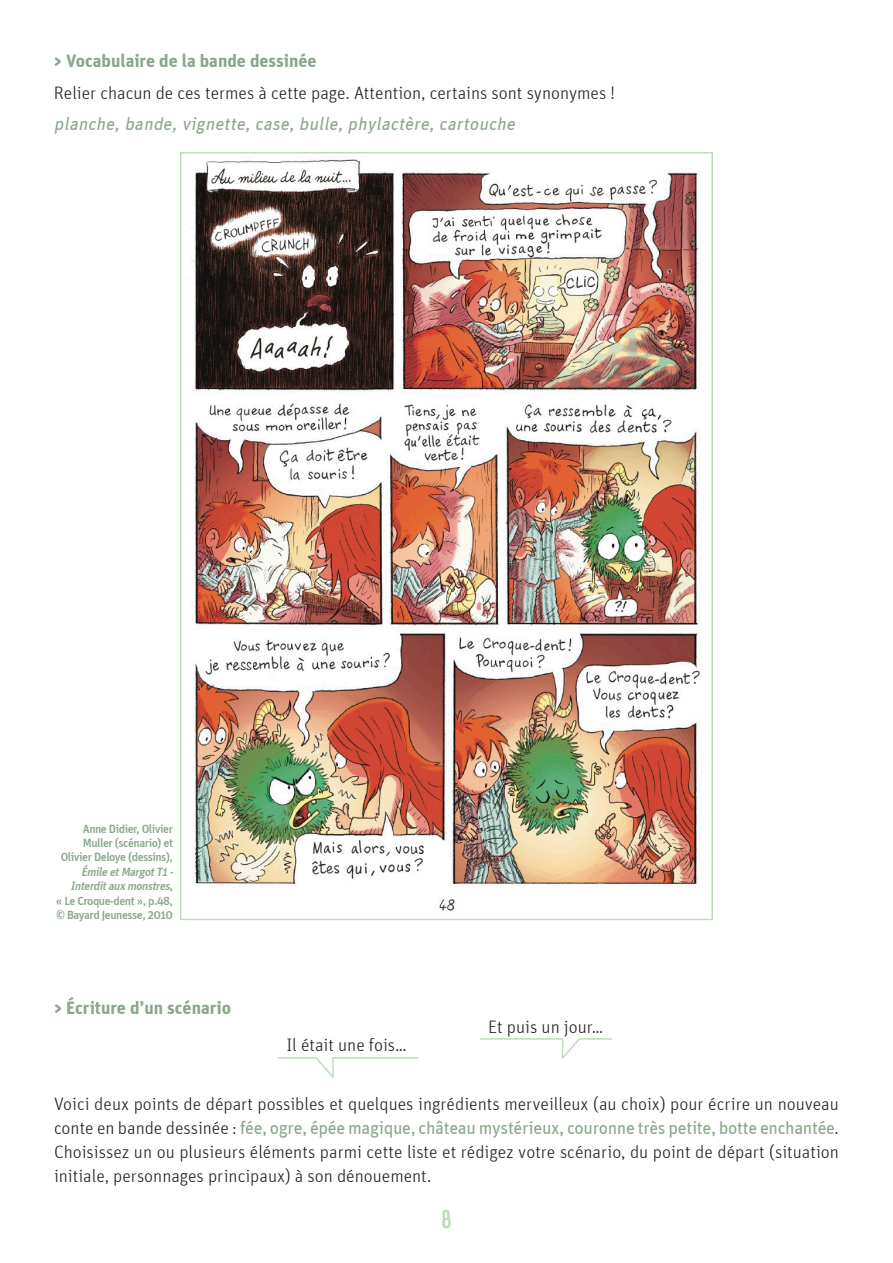
<style>
.page{position:relative;width:893px;height:1263px;background:#fff}
.page>*{position:absolute;margin:0;border:0;box-sizing:border-box;transform-origin:0 0}
.Corps{font:300 18px/24px "Unit";color:#231f20;text-align:justify}
.Corps-2{font:italic 18px "Unit";color:#8ba78c}
.Corps-3{font:700 18px "Unit";color:#8ba78c}
.Titre{font:18px "Hogfish DEMO";color:#bcdeb8}
.Légende{font:500 12px/14.4px "Unit";letter-spacing:-.04em;color:#8ba78c;text-align:right}
.s1{font-style:italic}
.s2{font-weight:400;color:#8ba78c}
</style>
<div class="page">
<svg style="left:278px;top:1057px;width:141px;height:21px"></svg>
<svg style="left:480px;top:1038px;width:132px;height:21px"></svg>
<img style="left:191px;top:159px;width:509px;height:752px">
<p class="Corps-3" style="left:54px;top:50px;width:264px">&gt; Vocabulaire de la bande dessinée</p>
<p class="Corps" style="left:54px;top:80px;width:563px">Relier chacun de ces termes à cette page. Attention, certains sont synonymes !</p>
<p class="Corps-2" style="left:54px;top:113px;width:466px">planche,bande,vignette,case,bulle,phylactère,cartouche</p>
<p class="Légende" style="left:56px;top:821px;width:121px">Anne Didier, Olivier<br>Muller (scénario) et<br>Olivier Deloye (dessins),<br><span class="s1">Émile etMargotT1-<br>Interditauxmonstres</span>,<br>« Le Croque-dent », p.48,</p>
<p class="Légende" style="left:56px;top:907px;width:118px">© Bayard Jeunesse, 2010</p>
<p class="Corps-3" style="left:54px;top:996px;width:179px">&gt; Écriture d’un scénario</p>
<p class="Corps" style="left:286px;top:1033px;width:122px">Il était une fois…</p>
<p class="Corps" style="left:488px;top:1014px;width:117px">Et puis un jour…</p>
<p class="Corps" style="left:54px;top:1091px;width:786px">Voici deux points de départ possibles et quelques ingrédients merveilleux (au choix) pour écrire un nouveau conte en bande dessinée : <span class="s2">fée, ogre, épée magique, château mystérieux, couronne très petite, botte enchantée</span>.<br>Choisissez un ou plusieurs éléments parmi cette liste et rédigez votre scénario, du point de départ (situation initiale, personnages principaux) à son dénouement.</p>
<p class="Titre" style="left:442px;top:1211px;width:11px">8</p>
</div>
